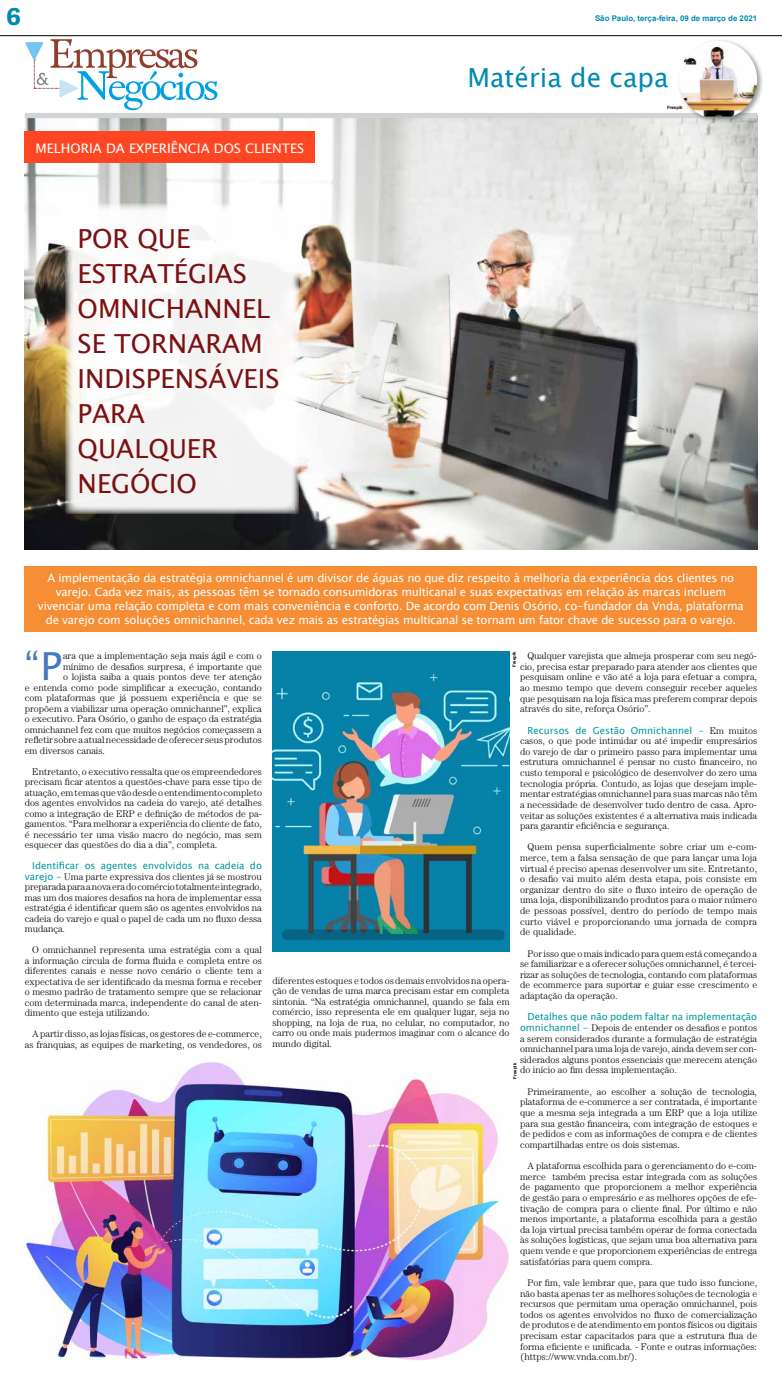
<style>
.page{position:relative;width:782px;height:1385px;background:#fff}
.page>*{position:absolute;margin:0;border:0;box-sizing:border-box;transform-origin:0 0}
.t1{font:38.68px "Lucida Sans Unicode";color:#4678bc}
.t2{font:26.25px/35px "Lucida Sans Unicode";color:#7a1113}
.t3{font:26.25px "Lucida Sans Unicode";color:#008ab0}
.t4{font:700 26.25px "Adelle";color:#008ab0}
.t5{font:13.12px "Lucida Sans Unicode";color:#fff}
.t6{font:11.38px/14px "Lucida Sans Unicode";letter-spacing:-.02em;color:#fff;text-align:center}
.t7{font:300 9.62px/10.6px "Century";color:#000;text-align:justify}
.t8{font:9.62px "Lucida Sans Unicode";color:#00999f}
.t9{font:700 7.88px "Arial";color:#008ab0}
.t10{font:700 4.38px "Arial";color:#000}
.s1{font-family:"Lucida Sans Unicode";font-weight:400;color:#00999f}
.s2{font-family:"Century";font-weight:300;color:#000}
</style>
<div class="page">
<img style="left:25px;top:118px;width:732px;height:431px">
<hr style="left:0;top:35px;width:781px;height:1px;background:#000">
<svg style="left:25px;top:39px;width:192px;height:71px"></svg>
<div style="left:25px;top:113px;width:731px;height:5px;background:#d1d3d4"></div>
<div style="left:25px;top:566px;width:731px;height:65px;background:#f68e36"></div>
<div style="left:676px;top:38px;width:88px;height:86px;background:#000;opacity:.4"></div>
<img style="left:678px;top:41px;width:78px;height:75px">
<img style="left:272px;top:651px;width:237px;height:300px">
<img style="left:25px;top:1060px;width:484px;height:299px">
<div style="left:66px;top:203px;width:233px;height:310px;background:#f8f7f5"></div>
<div style="left:25px;top:131px;width:290px;height:32px;background:#fe4622"></div>
<h2 class="t4" style="left:6px;top:-2px;width:16px">6</h2>
<p class="t9" style="left:595px;top:12px;width:163px">São Paulo, terça-feira, 09 de março de 2021</p>
<h2 class="t3" style="left:467px;top:56px;width:202px">Matéria de capa</h2>
<h3 class="t5" style="left:35px;top:137px;width:270px">melhoria da experi ência dos cli entes</h3>
<h2 class="t2" style="left:78px;top:221px;width:203px">Por que estratégias omnichannel se tornaram<br>i ndispensáveis para qualquer negócio</h2>
<p class="t10" style="left:667px;top:105px;width:17px">Freepik</p>
<p class="t6" style="left:38px;top:571px;width:707px">A implementação da estratégia omnichannel é um divisor de águas no que diz respeito à melhoria da experiência dos clientes no varejo. Cada vez mais, as pessoas têm se tornado consumidoras multicanal e suas expectativas em relação às marcas incluem vivenciar uma relação completa e com mais conveniência e conforto. De acordo com Denis Osório, co-fundador da Vnda, plataforma de varejo com soluções omnichannel, cada vez mais as estratégias multicanal se tornam um fator chave de sucesso para o varejo.</p>
<h1 class="t1" style="left:25px;top:635px;width:39px">“P</h1>
<p class="t7" style="left:63px;top:650px;width:200px">ara que a implementação seja mais ágil e com o</p>
<p class="t7" style="left:63px;top:660px;width:200px">mínimo de desafios surpresa, é importante que</p>
<p class="t7" style="left:63px;top:671px;width:200px">o lojista saiba a quais pontos deve ter atenção</p>
<p class="t7" style="left:25px;top:681px;width:238px">e entenda como pode simplificar a execução, contando</p>
<p class="t7" style="left:25px;top:692px;width:238px">com plataformas que já possuem experiência e que se</p>
<p class="t7" style="left:25px;top:702px;width:238px">propõem a viabilizar uma operação omnichannel”, explica</p>
<p class="t7" style="left:25px;top:713px;width:238px">o executivo. Para Osório, o ganho de espaço da estratégia</p>
<p class="t7" style="left:25px;top:724px;width:238px">omnichannel fez com que muitos negócios começassem a</p>
<p class="t7" style="left:25px;top:734px;width:238px">refletir sobre a atual necessidade de oferecer seus produtos</p>
<p class="t7" style="left:25px;top:745px;width:82px">em diversos canais.</p>
<p class="t7" style="left:25px;top:766px;width:239px;text-indent:7px">Entretanto, o executivo ressalta que os empreendedores precisam ficar atentos a questões-chave para esse tipo de atuação, em temas que vão desde o entendimento completo dos agentes envolvidos na cadeia do varejo, até detalhes como a integração de ERP e definição de métodos de pa&shy;gamentos. “Para melhorar a experiência do cliente de fato, é necessário ter uma visão macro do negócio, mas sem esquecer das questões do dia a dia”, completa.</p>
<p class="t8" style="left:32px;top:858px;width:231px">Identificar os agentes envolvidos na cadeia do</p>
<p class="t7" style="left:25px;top:871px;width:238px"><span class="s1">varejo -</span> Uma parte expressiva dos clientes já se mostrou preparada para a nova era do comércio totalmente integrado, mas um dos maiores desafios na hora de implementar essa estratégia é identificar quem são os agentes envolvidos na cadeia do varejo e qual o papel de cada um no fluxo dessa mudança.</p>
<p class="t7" style="left:25px;top:944px;width:238px;text-indent:7px">O omnichannel representa uma estratégia com a qual a informação circula de forma fluida e completa entre os diferentes canais e nesse novo cenário o cliente tem a expectativa de ser identificado da mesma forma e receber o mesmo padrão de tratamento sempre que se relacionar com determinada marca, independente do canal de aten&shy;dimento que esteja utilizando.</p>
<p class="t7" style="left:25px;top:1028px;width:238px;text-align:right">A partir disso, as lojas físicas, os gestores de e-commerce, as franquias, as equipes de marketing, os vendedores, os</p>
<p class="t10" style="left:511px;top:667px;width:17px;rotate:-90deg">Freepik</p>
<p class="t7" style="left:520px;top:650px;width:238px;text-indent:7px">Qualquer varejista que almeja prosperar com seu negó&shy;cio, precisa estar preparado para atender aos clientes que pesquisam online e vão até a loja para efetuar a compra, ao mesmo tempo que devem conseguir receber aqueles que pesquisam na loja física mas preferem comprar depois através do site, reforça Osório”.</p>
<p class="t8" style="left:527px;top:722px;width:231px">Recursos de Gestão Omnichannel - <span class="s2">Em muitos</span></p>
<p class="t7" style="left:520px;top:735px;width:238px">casos, o que pode intimidar ou até impedir empresários do varejo de dar o primeiro passo para implementar uma estrutura omnichannel é pensar no custo financeiro, no custo temporal e psicológico de desenvolver do zero uma tecnologia própria. Contudo, as lojas que desejam imple&shy;mentar estratégias omnichannel para suas marcas não têm a necessidade de desenvolver tudo dentro de casa. Apro&shy;veitar as soluções existentes é a alternativa mais indicada para garantir eficiência e segurança.</p>
<p class="t7" style="left:520px;top:841px;width:238px;text-indent:7px">Quem pensa superficialmente sobre criar um e-com&shy;merce, tem a falsa sensação de que para lançar uma loja virtual é preciso apenas desenvolver um site. Entretanto, o desafio vai muito além desta etapa, pois consiste em organizar dentro do site o fluxo inteiro de operação de uma loja, disponibilizando produtos para o maior número de pessoas possível, dentro do período de tempo mais curto viável e proporcionando uma jornada de compra de qualidade.</p>
<p class="t7" style="left:520px;top:947px;width:238px;text-indent:7px">Por isso que o mais indicado para quem está começando a se familiarizar e a oferecer soluções omnichannel, é tercei&shy;rizar as soluções de tecnologia, contando com plataformas de ecommerce para suportar e guiar esse crescimento e adaptação da operação.</p>
<p class="t8" style="left:527px;top:1009px;width:231px">Detalhes que não podem faltar na implementação</p>
<p class="t7" style="left:520px;top:1022px;width:238px"><span class="s1">omnichannel -</span> Depois de entender os desafios e pontos a serem considerados durante a formulação de estratégia omnichannel para uma loja de varejo, ainda devem ser con&shy;siderados alguns pontos essenciais que merecem atenção do início ao fim dessa implementação.</p>
<p class="t7" style="left:520px;top:1085px;width:238px;text-indent:7px">Primeiramente, ao escolher a solução de tecnologia, plataforma de e-commerce a ser contratada, é importante que a mesma seja integrada a um ERP que a loja utilize para sua gestão financeira, com integração de estoques e de pedidos e com as informações de compra e de clientes compartilhadas entre os dois sistemas.</p>
<p class="t7" style="left:520px;top:1160px;width:238px;text-indent:7px">A plataforma escolhida para o gerenciamento do e-com&shy;merce também precisa estar integrada com as soluções de pagamento que proporcionem a melhor experiência de gestão para o empresário e as melhores opções de efe&shy;tivação de compra para o cliente final. Por último e não menos importante, a plataforma escolhida para a gestão da loja virtual precisa também operar de forma conectada às soluções logísticas, que sejam uma boa alternativa para quem vende e que proporcionem experiências de entrega satisfatórias para quem compra.</p>
<p class="t7" style="left:520px;top:1276px;width:238px;text-indent:7px">Por fim, vale lembrar que, para que tudo isso funcione, não basta apenas ter as melhores soluções de tecnologia e recursos que permitam uma operação omnichannel, pois todos os agentes envolvidos no fluxo de comercialização de produtos e de atendimento em pontos físicos ou digitais precisam estar capacitados para que a estrutura flua de forma eficiente e unificada. - Fonte e outras informações: (https://www.vnda.com.br/).</p>
<p class="t7" style="left:272px;top:974px;width:238px">diferentes estoques e todos os demais envolvidos na opera&shy;ção de vendas de uma marca precisam estar em completa sintonia. “Na estratégia omnichannel, quando se fala em comércio, isso representa ele em qualquer lugar, seja no shopping, na loja de rua, no celular, no computador, no carro ou onde mais pudermos imaginar com o alcance do mundo digital.</p>
<p class="t10" style="left:511px;top:1078px;width:17px;rotate:-90deg">Freepik</p>
</div>
